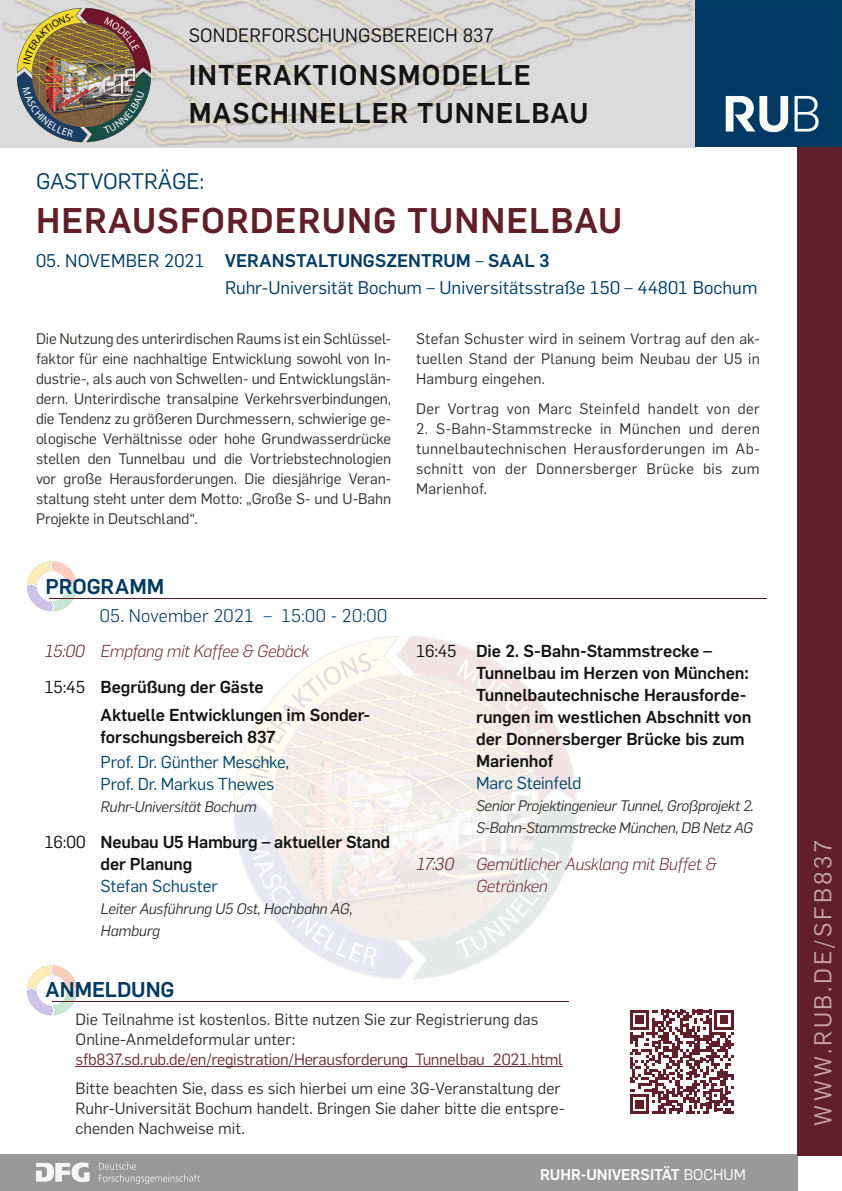
<style>
.page{position:relative;width:842px;height:1191px;background:#fff}
.page>*{position:absolute;margin:0;border:0;box-sizing:border-box;transform-origin:0 0}
.t1{font:700 35px "Rub Flama";letter-spacing:.03em;color:#601f2b}
.t2{font:700 28px/38.1px "Rub Flama";letter-spacing:.04em;color:#131413}
.t3{font:24px "Rub Flama";letter-spacing:.12em;color:#c3a4a5}
.t4{font:22px "Rub Flama";letter-spacing:-.01em;color:#003d65}
.t5{font:700 21px "Rub Flama";letter-spacing:-.005em;color:#003963}
.t6{font:19px "Rub Flama";letter-spacing:.01em;color:#131413}
.t7{font:18px/26.7px "Rub Flama";letter-spacing:.005em;color:#003d65}
.t8{font:300 18px "Rub Flama";letter-spacing:.005em;color:#003963}
.t9{font:700 17px/22px "Rub Flama";letter-spacing:-.005em;color:#131413}
.t10{font:17px/22px "Rub Flama";letter-spacing:-.01em;color:#05486f}
.t11{font:italic 300 17px/22px "Rub Flama";letter-spacing:-.02em;color:#6e2e38}
.t12{font:17px "Rub Flama";letter-spacing:-.01em;color:#131413}
.t13{font:italic 300 17px "Rub Flama";letter-spacing:-.03em;color:#5c1a23}
.t14{font:16px/20px "Rub Flama";color:#313130}
.t15{font:16px "Rub Flama";letter-spacing:-.015em;color:#6e2e38}
.t16{font:700 15.2px "Rub Flama";color:#fff}
.t17{font:15px/20px "Rub Flama";letter-spacing:.015em;color:#313130;text-align:justify}
.t18{font:italic 15px/22px "Rub Flama";letter-spacing:-.025em;color:#313130}
.s1{font-weight:700}
.s2{font-weight:400}
</style>
<div class="page">
<svg style="left:27px;top:965px;width:50px;height:50px"></svg>
<svg style="left:27px;top:561px;width:50px;height:50px"></svg>
<img style="left:2px;top:0;width:693px;height:148px">
<div style="left:0;top:1155px;width:797px;height:36px;background:#999"></div>
<div style="left:797px;top:0;width:45px;height:1155px;background:#601f2b"></div>
<div style="left:695px;top:0;width:147px;height:147px;background:#003d65"></div>
<div style="left:695px;top:8px;width:139px;height:139px;background:#003963"></div>
<svg style="left:794px;top:96px;width:25px;height:35px"></svg>
<svg style="left:726px;top:96px;width:62px;height:36px"></svg>
<img style="left:36px;top:1162px;width:163px;height:21px">
<hr style="left:50px;top:598px;width:717px;height:1px;background:#5c1a23">
<hr style="left:52px;top:1001px;width:516px;height:1px;background:#5c1a23">
<hr style="left:76px;top:1065px;width:487px;height:1px;background:#6e2e38">
<svg style="left:630px;top:1009px;width:104px;height:105px"></svg>
<svg style="left:234px;top:636px;width:343px;height:343px"></svg>
<img style="left:18px;top:8px;width:132px;height:134px">
<p class="t6" style="left:189px;top:22px;width:307px">SONDERFORSCHUNGSBEREICH 837</p>
<h2 class="t2" style="left:189px;top:54px;width:401px">INTERAKTIONSMODELLE<br>MASCHINELLER TUNNELBAU</h2>
<h3 class="t4" style="left:36px;top:166px;width:170px">GASTVORTRÄGE:</h3>
<h1 class="t1" style="left:36px;top:195px;width:588px">HERAUSFORDERUNG TUNNELBAU</h1>
<p class="t7" style="left:225px;top:246px;width:534px;text-indent:-189px">05. NOVEMBER 2021 <span class="s1">VERANSTALTUNGSZENTRUM</span> – <span class="s1">SAAL 3<br></span>Ruhr-Universität Bochum – Universitätsstraße 150 – 44801 Bochum</p>
<p class="t17" style="left:416px;top:328px;width:345px">Stefan Schuster wird in seinem Vortrag auf den ak&shy;tuellen Stand der Planung beim Neubau der U5 in Hamburg eingehen.</p>
<p class="t17" style="left:416px;top:398px;width:345px">Der Vortrag von Marc Steinfeld handelt von der</p>
<p class="t17" style="left:416px;top:418px;width:345px">2. S-Bahn-Stammstrecke in München und deren tunnelbautechnischen Herausforderungen im Ab&shy;schnitt von der Donnersberger Brücke bis zum Marienhof.</p>
<p class="t17" style="left:36px;top:328px;width:357px">Die Nutzung des unterirdischen Raums ist ein Schlüssel&shy;faktor für eine nachhaltige Entwicklung sowohl von In&shy;dustrie-, als auch von Schwellen- und Entwicklungslän&shy;dern. Unterirdische transalpine Verkehrsverbindungen, die Tendenz zu größeren Durchmessern, schwierige ge&shy;ologische Verhältnisse oder hohe Grundwasserdrücke stellen den Tunnelbau und die Vortriebstechnologien vor große Herausforderungen. Die diesjährige Veran&shy;staltung steht unter dem Motto: „Große S- und U-Bahn Projekte in Deutschland“.</p>
<h3 class="t5" style="left:46px;top:571px;width:120px">PROGRAMM</h3>
<p class="t8" style="left:100px;top:603px;width:289px">05. November 2021 – 15:00 - 20:00</p>
<p class="t13" style="left:45px;top:640px;width:42px">15:00</p>
<p class="t12" style="left:45px;top:675px;width:42px">15:45</p>
<p class="t12" style="left:45px;top:830px;width:43px">16:00</p>
<p class="t11" style="left:101px;top:639px;width:210px">Empfang mit Kaffee &amp; Gebäck</p>
<p class="t9" style="left:101px;top:672px;width:271px;line-height:27.7px">Begrüßung der Gäste<br>Aktuelle Entwicklungen im Sonder-</p>
<p class="t9" style="left:101px;top:725px;width:177px">forschungsbereich 837</p>
<p class="t10" style="left:101px;top:750px;width:190px">Prof. Dr. Günther Meschke,<br>Prof. Dr. Markus Thewes</p>
<p class="t18" style="left:101px;top:795px;width:158px">Ruhr-Universität Bochum</p>
<p class="t9" style="left:101px;top:830px;width:291px">Neubau U5 Hamburg – aktueller Stand der Planung</p>
<p class="t10" style="left:101px;top:874px;width:119px">Stefan Schuster</p>
<p class="t18" style="left:101px;top:897px;width:254px">Leiter Ausführung U5 Ost, Hochbahn AG,<br>Hamburg</p>
<p class="t12" style="left:416px;top:639px;width:42px">16:45</p>
<p class="t13" style="left:416px;top:853px;width:39px">17:30</p>
<p class="t9" style="left:476px;top:639px;width:277px">Die 2. S-Bahn-Stammstrecke –<br>Tunnelbau im Herzen von München:<br>Tunnelbautechnische Herausforde&shy;rungen im westlichen Abschnitt von der Donnersberger Brücke bis zum<br>Marienhof</p>
<p class="t10" style="left:476px;top:771px;width:107px">Marc Steinfeld</p>
<p class="t18" style="left:476px;top:794px;width:279px">Senior Projektingenieur Tunnel, Großprojekt 2.<br>S-Bahn-Stammstrecke München, DB Netz AG</p>
<p class="t11" style="left:476px;top:851px;width:242px">Gemütlicher Ausklang mit Buffet &amp;<br>Getränken</p>
<h3 class="t5" style="left:46px;top:974px;width:130px">ANMELDUNG</h3>
<p class="t14" style="left:76px;top:1008px;width:464px">Die Teilnahme ist kostenlos. Bitte nutzen Sie zur Registrierung das<br>Online-Anmeldeformular unter:</p>
<p class="t15" style="left:76px;top:1048px;width:489px">sfb837.sd.rub.de/en/registration/Herausforderung_Tunnelbau_2021.html</p>
<p class="t14" style="left:76px;top:1076px;width:491px">Bitte beachten Sie, dass es sich hierbei um eine 3G-Veranstaltung der<br>Ruhr-Universität Bochum handelt. Bringen Sie daher bitte die entspre&shy;chenden Nachweise mit.</p>
<p class="t16" style="left:540px;top:1163px;width:207px">RUHR-UNIVERSITÄT <span class="s2">BOCHUM</span></p>
<h3 class="t3" style="left:806px;top:1125px;width:287px;rotate:-90deg">WWW.RUB.DE/SFB837</h3>
</div>
